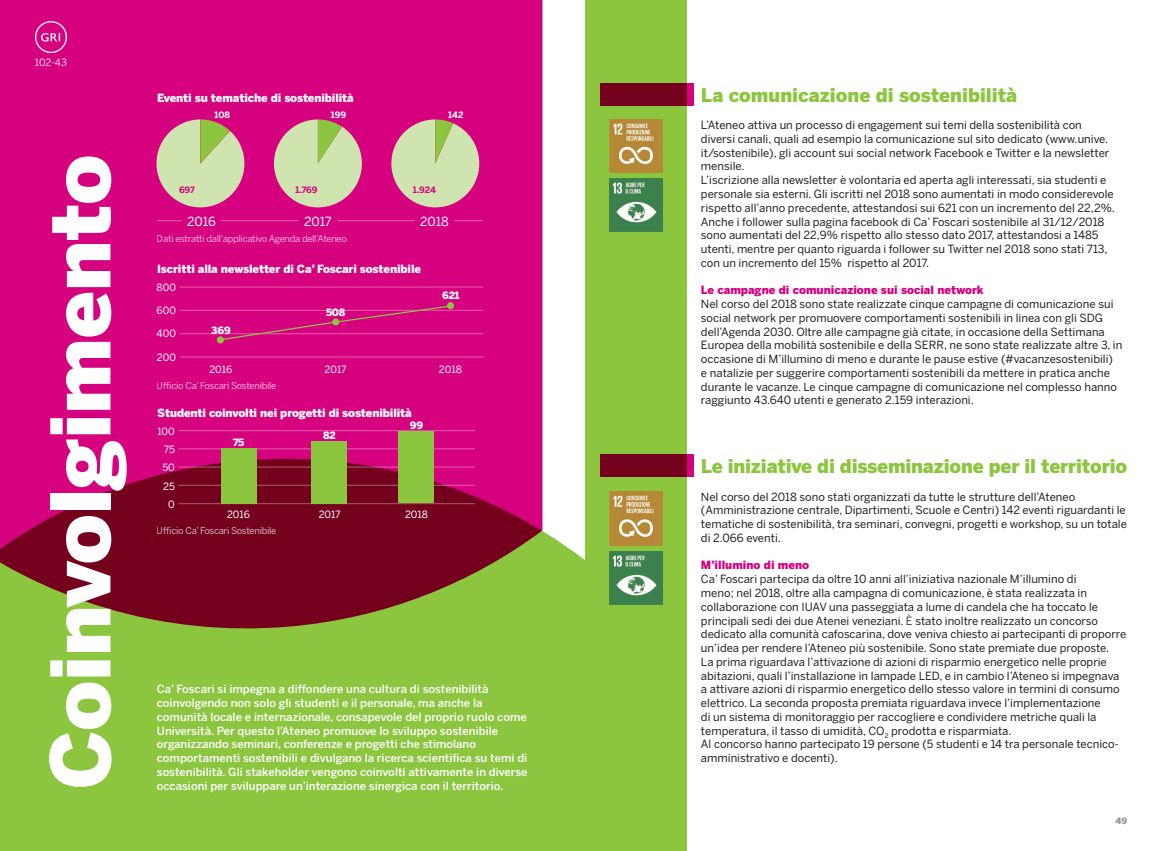
<style>
.page{position:relative;width:1170px;height:851px;background:#fff}
.page>*{position:absolute;margin:0;border:0;box-sizing:border-box;transform-origin:0 0}
.t1{font:900 81.25px "Benton Sans";letter-spacing:-.01em;color:#fff}
.t2{font:900 18.75px "Benton Sans";letter-spacing:-.01em;color:#8bc63e}
.t3{font:12.5px "Benton Sans";letter-spacing:-.01em;color:#fff}
.t4{font:11.25px/13.8px "Benton Sans";color:#231f20}
.t5{font:500 11.25px/13.8px "Benton Sans";color:#fff}
.t6{font:900 11.25px "Benton Sans";letter-spacing:-.01em;color:#fff}
.t7{font:900 11.25px "Benton Sans";color:#d6017f}
.t8{font:10px/18.2px "Benton Sans";color:#fff;text-align:center}
.t9{font:900 10px "Benton Sans";letter-spacing:-.025em;color:#fff}
.t10{font:10px "Benton Sans";color:#fff}
.t11{font:9.38px "Benton Sans";letter-spacing:-.03em;color:#fff}
.t12{font:700 8.75px "Benton Sans";letter-spacing:-.015em;color:#d6017f}
.t13{font:700 8.75px "Benton Sans";letter-spacing:-.005em;color:#fff}
.t14{font:900 8.75px "Benton Sans";color:#939598}
.s1{font-style:inherit}
</style>
<div class="page">
<div style="left:0;top:449px;width:585px;height:401px;background:#8bc63e"></div>
<svg style="left:0;top:0;width:542px;height:637px;background:#be0d68"></svg>
<img style="left:36px;top:22px;width:30px;height:30px">
<hr style="left:178px;top:503px;width:297px;height:1px;background:#fff">
<hr style="left:178px;top:448px;width:297px;height:1px;background:#fff">
<hr style="left:178px;top:430px;width:297px;height:1px;background:#fff">
<hr style="left:178px;top:466px;width:297px;height:1px;background:#fff">
<hr style="left:178px;top:484px;width:297px;height:2px;background:#fff">
<div style="left:399px;top:431px;width:35px;height:72px;background:#8bc63e"></div>
<div style="left:312px;top:441px;width:35px;height:62px;background:#8bc63e"></div>
<div style="left:221px;top:448px;width:35px;height:55px;background:#8bc63e"></div>
<hr style="left:179px;top:356px;width:304px;height:1px;background:#fff">
<hr style="left:179px;top:286px;width:304px;height:2px;background:#fff">
<hr style="left:179px;top:310px;width:304px;height:1px;background:#fff">
<hr style="left:179px;top:333px;width:304px;height:1px;background:#fff">
<svg style="left:219px;top:304px;width:233px;height:37px;background:#d40c7f"></svg>
<div style="left:217px;top:336px;width:7px;height:7px;background:#8bc63e;border-radius:50%"></div>
<div style="left:332px;top:318px;width:7px;height:7px;background:#8bc63e;border-radius:50%"></div>
<div style="left:447px;top:302px;width:7px;height:7px;background:#8bc63e;border-radius:50%"></div>
<div style="left:585px;top:0;width:101px;height:850px;background:#8bc63e"></div>
<div style="left:600px;top:83px;width:93px;height:23px;background:#74001e"></div>
<div style="left:600px;top:454px;width:93px;height:23px;background:#74001e"></div>
<img style="left:609px;top:119px;width:53px;height:53px">
<img style="left:609px;top:492px;width:53px;height:53px">
<img style="left:609px;top:178px;width:53px;height:53px">
<img style="left:609px;top:551px;width:53px;height:53px">
<svg style="left:157px;top:220px;width:25px;height:1px"></svg>
<svg style="left:454px;top:220px;width:29px;height:1px"></svg>
<hr style="left:221px;top:220px;width:77px;height:1px;background:#fff">
<hr style="left:337px;top:220px;width:78px;height:1px;background:#fff">
<svg style="left:156px;top:119px;width:88px;height:88px;background:#caaf99"></svg>
<svg style="left:274px;top:119px;width:88px;height:88px;background:#cbb09b"></svg>
<svg style="left:391px;top:119px;width:88px;height:88px;background:#ccb09d"></svg>
<p class="t10" style="left:35px;top:56px;width:34px">102-43</p>
<h1 class="t1" style="left:32px;top:789px;width:636px;rotate:-90deg">Coinvolgimento</h1>
<p class="t6" style="left:157px;top:91px;width:198px">Eventi su tematiche di sostenibilità</p>
<p class="t13" style="left:214px;top:110px;width:17px">108</p>
<p class="t13" style="left:331px;top:110px;width:17px">199</p>
<p class="t13" style="left:448px;top:110px;width:17px">142</p>
<p class="t12" style="left:179px;top:185px;width:17px">697</p>
<p class="t12" style="left:295px;top:185px;width:24px">1.769</p>
<p class="t12" style="left:413px;top:185px;width:25px">1.924</p>
<p class="t3" style="left:187px;top:214px;width:30px">2016</p>
<p class="t3" style="left:304px;top:214px;width:29px">2017</p>
<p class="t3" style="left:420px;top:214px;width:30px">2018</p>
<p class="t11" style="left:157px;top:233px;width:192px">Dati estratti dall’applicativo Agenda dell’Ateneo</p>
<p class="t6" style="left:157px;top:262px;width:265px">Iscritti alla newsletter di Ca’ Foscari sostenibile</p>
<p class="t8" style="left:157px;top:278px;width:21px">800</p>
<p class="t8" style="left:156px;top:300px;width:21px">600</p>
<p class="t8" style="left:156px;top:324px;width:21px">400</p>
<p class="t9" style="left:211px;top:324px;width:21px">369</p>
<p class="t8" style="left:157px;top:348px;width:21px">200</p>
<p class="t9" style="left:326px;top:306px;width:21px">508</p>
<p class="t9" style="left:442px;top:290px;width:19px">621</p>
<p class="t8" style="left:209px;top:360px;width:24px">2016</p>
<p class="t8" style="left:324px;top:360px;width:24px">2017</p>
<p class="t8" style="left:439px;top:360px;width:24px">2018</p>
<p class="t11" style="left:157px;top:380px;width:121px">Ufficio Ca’ Foscari Sostenibile</p>
<p class="t6" style="left:157px;top:406px;width:256px">Studenti coinvolti nei progetti di sostenibilità</p>
<p class="t8" style="left:164px;top:440px;width:13px">75</p>
<p class="t9" style="left:410px;top:419px;width:15px">99</p>
<p class="t8" style="left:157px;top:422px;width:19px">100</p>
<p class="t8" style="left:162px;top:458px;width:14px">50<br>25<br>0</p>
<p class="t9" style="left:323px;top:429px;width:14px">82</p>
<p class="t9" style="left:233px;top:436px;width:13px">75</p>
<p class="t8" style="left:227px;top:504px;width:24px">2016</p>
<p class="t8" style="left:318px;top:504px;width:24px">2017</p>
<p class="t8" style="left:405px;top:504px;width:24px">2018</p>
<p class="t11" style="left:157px;top:525px;width:121px">Ufficio Ca’ Foscari Sostenibile</p>
<p class="t5" style="left:157px;top:682px;width:372px">Ca’ Foscari si impegna a diffondere una cultura di sostenibilità coinvolgendo non solo gli studenti e il personale, ma anche la comunità locale e internazionale, consapevole del proprio ruolo come Università. Per questo l’Ateneo promuove lo sviluppo sostenibile organizzando seminari, conferenze e progetti che stimolano comportamenti sostenibili e divulgano la ricerca scientifica su temi di sostenibilità. Gli stakeholder vengono coinvolti attivamente in diverse occasioni per sviluppare un’interazione sinergica con il territorio.</p>
<h2 class="t2" style="left:701px;top:84px;width:318px">La comunicazione di sostenibilità</h2>
<p class="t4" style="left:701px;top:118px;width:415px">L’Ateneo attiva un processo di engagement sui temi della sostenibilità con diversi canali, quali ad esempio la comunicazione sul sito dedicato (www.unive. it/sostenibile), gli account sui social network Facebook e Twitter e la newsletter mensile.<br>L’iscrizione alla newsletter è volontaria ed aperta agli interessati, sia studenti e personale sia esterni. Gli iscritti nel 2018 sono aumentati in modo considerevole rispetto all’anno precedente, attestandosi sui 621 con un incremento del 22,2%.<br>Anche i follower sulla pagina facebook di Ca’ Foscari sostenibile al 31/12/2018 sono aumentati del 22,9% rispetto allo stesso dato 2017, attestandosi a 1485 utenti, mentre per quanto riguarda i follower su Twitter nel 2018 sono stati 713, con un incremento del 15% rispetto al 2017.</p>
<p class="t7" style="left:701px;top:283px;width:284px">Le campagne di comunicazione sui social network</p>
<p class="t4" style="left:701px;top:297px;width:423px">Nel corso del 2018 sono state realizzate cinque campagne di comunicazione sui social network per promuovere comportamenti sostenibili in linea con gli SDG dell’Agenda 2030. Oltre alle campagne già citate, in occasione della Settimana Europea della mobilità sostenibile e della SERR, ne sono state realizzate altre 3, in occasione di M’illumino di meno e durante le pause estive (#vacanzesostenibili)<br>e natalizie per suggerire comportamenti sostenibili da mettere in pratica anche durante le vacanze. Le cinque campagne di comunicazione nel complesso hanno raggiunto 43.640 utenti e generato 2.159 interazioni.</p>
<h2 class="t2" style="left:701px;top:455px;width:427px">Le iniziative di disseminazione per il territorio</h2>
<p class="t4" style="left:701px;top:489px;width:427px">Nel corso del 2018 sono stati organizzati da tutte le strutture dell’Ateneo (Amministrazione centrale, Dipartimenti, Scuole e Centri) 142 eventi riguardanti le tematiche di sostenibilità, tra seminari, convegni, progetti e workshop, su un totale di 2.066 eventi.</p>
<p class="t7" style="left:701px;top:558px;width:110px">M’illumino di meno</p>
<p class="t4" style="left:701px;top:572px;width:427px">Ca’ Foscari partecipa da oltre 10 anni all’iniziativa nazionale M’illumino di<br>meno; nel 2018, oltre alla campagna di comunicazione, è stata realizzata in collaborazione con IUAV una passeggiata a lume di candela che ha toccato le principali sedi dei due Atenei veneziani. <span class="s1">È</span> stato inoltre realizzato un concorso dedicato alla comunità cafoscarina, dove veniva chiesto ai partecipanti di proporre un’idea per rendere l’Ateneo più sostenibile. Sono state premiate due proposte.<br>La prima riguardava l’attivazione di azioni di risparmio energetico nelle proprie abitazioni, quali l’installazione in lampade LED, e in cambio l’Ateneo si impegnava a attivare azioni di risparmio energetico dello stesso valore in termini di consumo elettrico. La seconda proposta premiata riguardava invece l’implementazione<br>di un sistema di monitoraggio per raccogliere e condividere metriche quali la temperatura, il tasso di umidità, CO<sub>2</sub> prodotta e risparmiata.<br>Al concorso hanno partecipato 19 persone (5 studenti e 14 tra personale tecnico&shy;amministrativo e docenti).</p>
<p class="t14" style="left:1115px;top:815px;width:13px">49</p>
</div>
